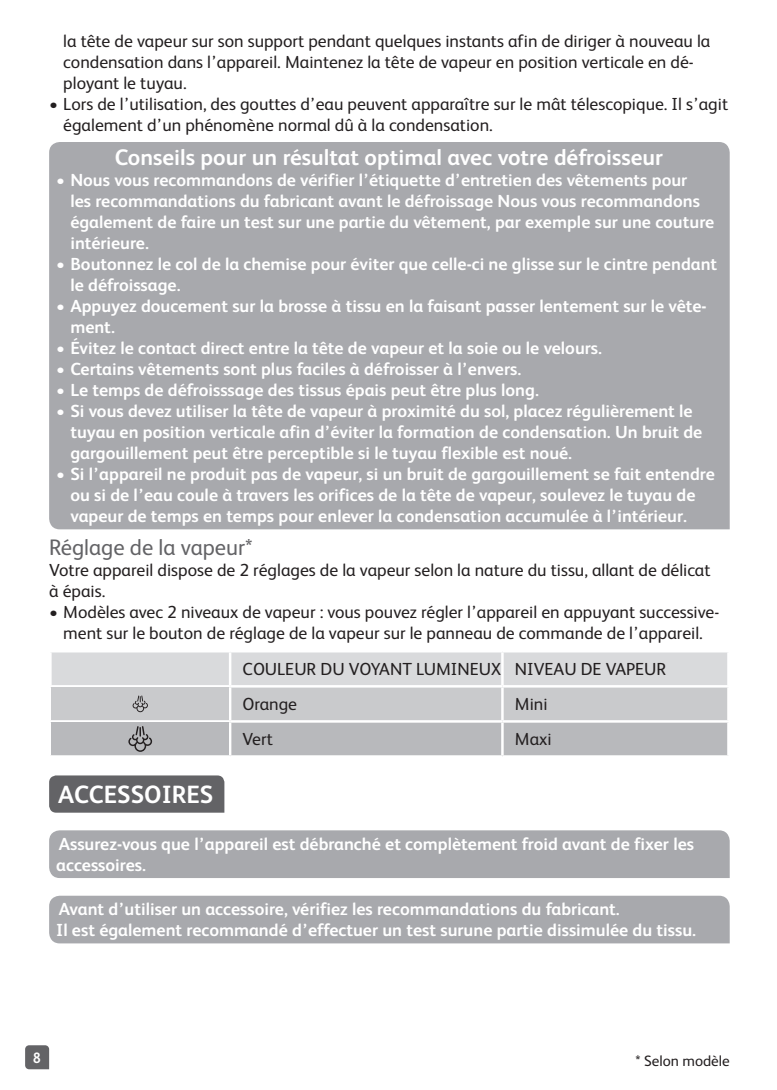
<style>
.page{position:relative;width:777px;height:1090px;background:#fff}
.page>*{position:absolute;margin:0;border:0;box-sizing:border-box;transform-origin:0 0}
.t1{font:700 25px "FS Albert";color:#fff}
.t2{font:700 22.5px "FS Albert";color:#fff}
.t3{font:22.5px "FS Albert";color:#636366}
.t4{font:700 17.5px/21px "FS Albert";color:#fff}
.t5{font:17.5px/21px "FS Albert";color:#231f20}
.t6{font:15px "FS Albert";color:#231f20}
.t7{font:700 15px "FS Albert";color:#fff;scale:.9 1}
</style>
<div class="page">
<svg style="left:25px;top:1045px;width:24px;height:24px"></svg>
<div style="left:49px;top:142px;width:680px;height:387px;background:#a8a9ad"></div>
<svg style="left:51px;top:652px;width:677px;height:104px;background:#cbccce"></svg>
<div style="left:49px;top:775px;width:175px;height:38px;background:#636366"></div>
<div style="left:49px;top:830px;width:680px;height:48px;background:#a8a9ad"></div>
<div style="left:49px;top:896px;width:680px;height:47px;background:#a8a9ad"></div>
<p class="t5" style="left:63px;top:31px;width:648px">la tête de vapeur sur son support pendant quelques instants afin de diriger à nouveau la condensation dans l’appareil. Maintenez la tête de vapeur en position verticale en dé&shy;ployant le tuyau.</p>
<p class="t5" style="left:63px;top:94px;width:666px;text-indent:-14px">• Lors de l’utilisation, des gouttes d’eau peuvent apparaître sur le mât télescopique. Il s’agit également d’un phénomène normal dû à la condensation.</p>
<p class="t2" style="left:115px;top:144px;width:550px">Conseils pour un résultat optimal avec votre défroisseur</p>
<p class="t4" style="left:70px;top:170px;width:645px;text-indent:-14px">• Nous vous recommandons de vérifier l’étiquette d’entretien des vêtements pour<br>les recommandations du fabricant avant le défroissage Nous vous recommandons également de faire un test sur une partie du vêtement, par exemple sur une couture intérieure.</p>
<p class="t4" style="left:70px;top:254px;width:648px;text-indent:-14px">• Boutonnez le col de la chemise pour éviter que celle-ci ne glisse sur le cintre pendant le défroissage.</p>
<p class="t4" style="left:70px;top:296px;width:637px;text-indent:-14px">• Appuyez doucement sur la brosse à tissu en la faisant passer lentement sur le vête&shy;ment.</p>
<p class="t4" style="left:56px;top:338px;width:547px">• Évitez le contact direct entre la tête de vapeur et la soie ou le velours.</p>
<p class="t4" style="left:56px;top:359px;width:466px">• Certains vêtements sont plus faciles à défroisser à l’envers.</p>
<p class="t4" style="left:56px;top:380px;width:484px">• Le temps de défroisssage des tissus épais peut être plus long.</p>
<p class="t4" style="left:70px;top:401px;width:633px;text-indent:-14px">• Si vous devez utiliser la tête de vapeur à proximité du sol, placez régulièrement le tuyau en position verticale afin d’éviter la formation de condensation. Un bruit de gargouillement peut être perceptible si le tuyau flexible est noué.</p>
<p class="t4" style="left:70px;top:464px;width:646px;text-indent:-14px">• Si l’appareil ne produit pas de vapeur, si un bruit de gargouillement se fait entendre ou si de l’eau coule à travers les orifices de la tête de vapeur, soulevez le tuyau de vapeur de temps en temps pour enlever la condensation accumulée à l’intérieur.</p>
<p class="t3" style="left:49px;top:535px;width:205px">Réglage de la vapeur*</p>
<p class="t5" style="left:49px;top:560px;width:663px">Votre appareil dispose de 2 réglages de la vapeur selon la nature du tissu, allant de délicat à épais.</p>
<p class="t5" style="left:49px;top:602px;width:671px;text-align:center">• Modèles avec 2 niveaux de vapeur : vous pouvez régler l’appareil en appuyant successive&shy;ment sur le bouton de réglage de la vapeur sur le panneau de commande de l’appareil.</p>
<p class="t5" style="left:243px;top:651px;width:425px;line-height:35px">COULEUR DU VOYANT LUMINEUX NIVEAU DE VAPEUR<br>Orange</p>
<p class="t5" style="left:515px;top:693px;width:34px">Mini</p>
<p class="t5" style="left:243px;top:728px;width:32px">Vert</p>
<p class="t5" style="left:515px;top:728px;width:38px">Maxi</p>
<h1 class="t1" style="left:58px;top:780px;width:157px">ACCESSOIRES</h1>
<p class="t4" style="left:56px;top:833px;width:639px">Assurez-vous que l’appareil est débranché et complètement froid avant de fixer les accessoires.</p>
<p class="t4" style="left:56px;top:898px;width:641px">Avant d’utiliser un accessoire, vérifiez les recommandations du fabricant.<br>Il est également recommandé d’effectuer un test surune partie dissimulée du tissu.</p>
<p class="t7" style="left:33px;top:1049px;width:10px">8</p>
<p class="t6" style="left:635px;top:1052px;width:96px">* Selon modèle</p>
</div>
